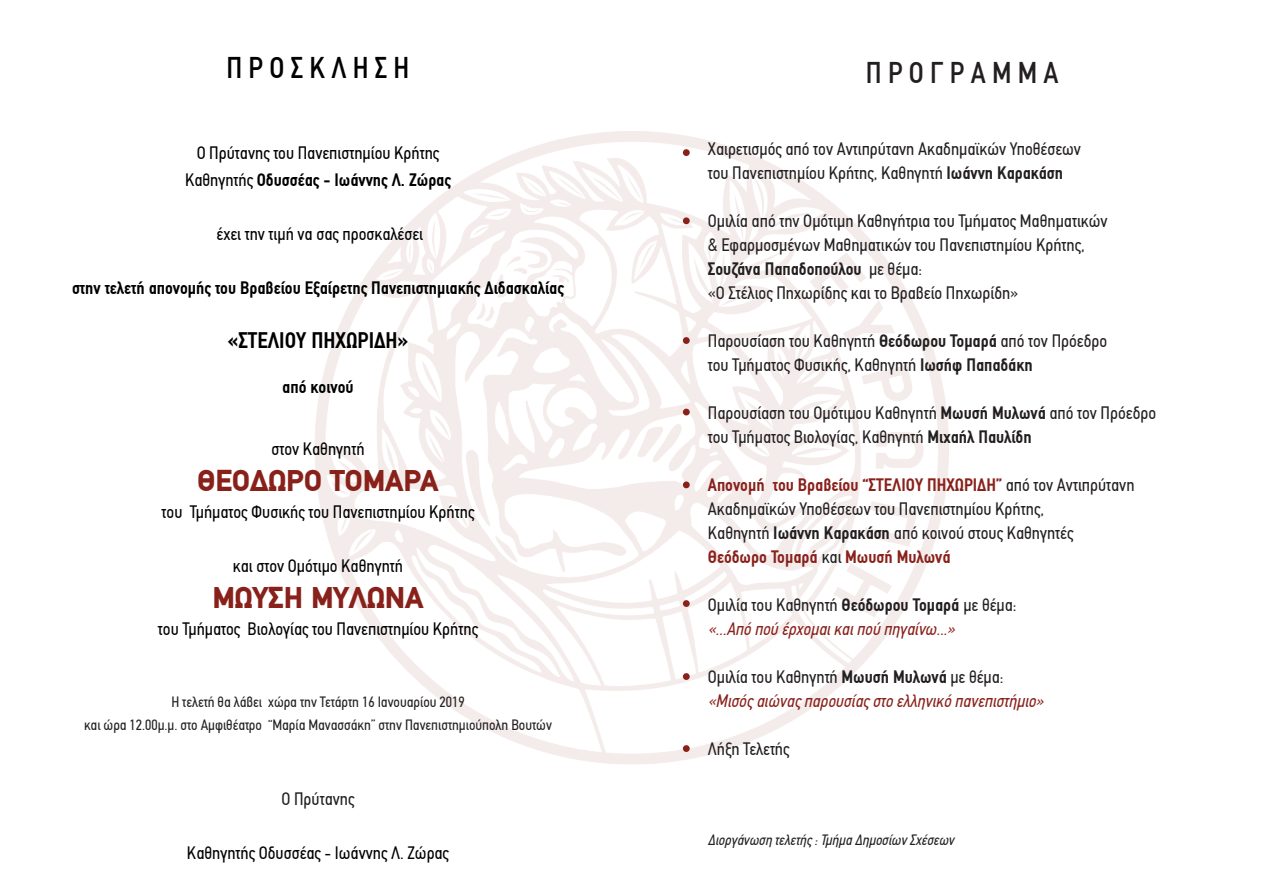
<style>
.page{position:relative;width:1263px;height:893px;background:#fff}
.page>*{position:absolute;margin:0;border:0;box-sizing:border-box;transform-origin:0 0}
.t1{font:900 30.15px "PF Din Text";color:#89211b}
.t2{font:500 condensed 30px "PF Din Text";color:#000}
.t3{font:500 condensed 30px "PF Din Text";color:#231f20}
.t4{font:700 22.5px "PF Din Text Condensed";color:#000}
.t5{font:18px/24px "PF Din Text Condensed";color:#231f20}
.t6{font:18px/27px "PF Din Text Condensed";color:#000;text-align:center}
.t7{font:italic 18px/24px "PF Din Text Condensed";color:#89211b}
.t8{font:700 18px "PF Din Text Condensed";color:#000}
.t9{font:15px/22.5px "PF Din Text Condensed";color:#231f20;text-align:center}
.t10{font:italic 15px "PF Din Text Condensed";color:#231f20}
.s1{font-weight:700}
.s2{font-weight:700;color:#89211b}
.s3{font-style:normal;color:#231f20}
.s4{font-weight:700;font-style:normal;color:#231f20}
</style>
<div class="page">
<img style="left:315px;top:131px;width:634px;height:633px">
<div style="left:683px;top:149px;width:7px;height:7px;background:#89211b;border-radius:50%"></div>
<div style="left:683px;top:217px;width:7px;height:7px;background:#89211b;border-radius:50%"></div>
<div style="left:683px;top:337px;width:7px;height:7px;background:#89211b;border-radius:50%"></div>
<div style="left:683px;top:409px;width:7px;height:6px;background:#89211b;border-radius:50%"></div>
<div style="left:683px;top:481px;width:7px;height:7px;background:#89211b;border-radius:50%"></div>
<div style="left:683px;top:673px;width:7px;height:7px;background:#89211b;border-radius:50%"></div>
<div style="left:683px;top:745px;width:7px;height:7px;background:#89211b;border-radius:50%"></div>
<div style="left:683px;top:600px;width:7px;height:7px;background:#89211b;border-radius:50%"></div>
<h2 class="t2" style="left:226px;top:51px;width:184px">Π Ρ Ο Σ Κ Λ Η Σ Η</h2>
<p class="t6" style="left:185px;top:140px;width:267px">Ο Πρύτανης του Πανεπιστηµίου Κρήτης<br>Καθηγητής <span class="s1">Οδυσσέας - Ιωάννης Λ. Ζώρας</span></p>
<p class="t6" style="left:216px;top:221px;width:208px">έχει την τιµή να σας προσκαλέσει</p>
<p class="t8" style="left:72px;top:278px;width:493px">στην τελετή απονοµής του Βραβείου Εξαίρετης Πανεπιστηµιακής Διδασκαλίας</p>
<p class="t4" style="left:228px;top:327px;width:182px">«ΣΤΕΛΙΟΥ ΠΗΧΩΡΙΔΗ»</p>
<p class="t8" style="left:282px;top:377px;width:73px">από κοινού</p>
<p class="t6" style="left:271px;top:435px;width:95px">στον Καθηγητή</p>
<h1 class="t1" style="left:198px;top:462px;width:242px">ΘΕΟΔΩΡΟ ΤΟΜΑΡΑ</h1>
<p class="t6" style="left:162px;top:498px;width:314px">του Τµήµατος Φυσικής του Πανεπιστηµίου Κρήτης</p>
<p class="t6" style="left:233px;top:552px;width:172px">και στον Οµότιµο Καθηγητή</p>
<h1 class="t1" style="left:212px;top:580px;width:212px">ΜΩΥΣΗ ΜΥΛΩΝΑ</h1>
<p class="t6" style="left:158px;top:615px;width:322px">του Τµήµατος Βιολογίας του Πανεπιστηµίου Κρήτης</p>
<p class="t9" style="left:84px;top:691px;width:469px">Η τελετή θα λάβει χώρα την Τετάρτη 16 Ιανουαρίου 2019<br>και ώρα 12.00µ.µ. στο Αµφιθέατρο “Μαρία Μανασσάκη” στην Πανεπιστηµιούπολη Βουτών</p>
<p class="t5" style="left:281px;top:786px;width:75px">Ο Πρύτανης</p>
<p class="t6" style="left:187px;top:839px;width:263px">Καθηγητής Οδυσσέας - Ιωάννης Λ. Ζώρας</p>
<h2 class="t3" style="left:866px;top:55px;width:194px">Π Ρ Ο Γ Ρ Α Μ Μ Α</h2>
<p class="t5" style="left:708px;top:137px;width:375px">Χαιρετισµός από τον Αντιπρύτανη Ακαδηµαϊκών Υποθέσεων του Πανεπιστηµίου Κρήτης, Καθηγητή <span class="s1">Ιωάννη Καρακάση</span></p>
<p class="t5" style="left:708px;top:209px;width:401px">Οµιλία από την Οµότιµη Καθηγήτρια του Τµήµατος Μαθηµατικών &amp; Εφαρµοσµένων Μαθηµατικών του Πανεπιστηµίου Κρήτης, <span class="s1">Σουζάνα Παπαδοπούλου</span> µε θέµα:<br>«O Στέλιος Πηχωρίδης και το Βραβείο Πηχωρίδη»</p>
<p class="t5" style="left:708px;top:329px;width:401px">Παρουσίαση του Καθηγητή <span class="s1">Θεόδωρου Τοµαρά</span> από τον Πρόεδρο του Τµήµατος Φυσικής, Καθηγητή <span class="s1">Ιωσήφ Παπαδάκη</span></p>
<p class="t5" style="left:708px;top:401px;width:450px">Παρουσίαση του Οµότιµου Καθηγητή <span class="s1">Μωυσή Μυλωνά</span> από τον Πρόεδρο του Τµήµατος Βιολογίας, Καθηγητή <span class="s1">Μιχαήλ Παυλίδη</span></p>
<p class="t5" style="left:708px;top:473px;width:428px"><span class="s2">Απονοµή του Βραβείου “ΣΤΕΛΙΟΥ ΠΗΧΩΡΙΔΗ”</span> από τον Αντιπρύτανη Ακαδηµαϊκών Υποθέσεων του Πανεπιστηµίου Κρήτης,<br>Καθηγητή <span class="s1">Ιωάννη Καρακάση</span> από κοινού στους Καθηγητές <span class="s2">Θεόδωρο Τοµαρά</span> και <span class="s2">Μωυσή Μυλωνά</span></p>
<p class="t7" style="left:708px;top:593px;width:310px"><span class="s3">Οµιλία του Καθηγητή</span> <span class="s4">Θεόδωρου Τοµαρά</span> <span class="s3">µε θέµα: </span>«...Από πού έρχοµαι και πού πηγαίνω...»</p>
<p class="t7" style="left:708px;top:665px;width:337px"><span class="s3">Οµιλία του Καθηγητή</span> <span class="s4">Μωυσή Μυλωνά</span> <span class="s3">µε θέµα: </span>«Μισός αιώνας παρουσίας στο ελληνικό πανεπιστήµιο»</p>
<p class="t5" style="left:708px;top:737px;width:83px">Λήξη Τελετής</p>
<p class="t10" style="left:708px;top:831px;width:248px">Διοργάνωση τελετής : Τµήµα Δηµοσίων Σχέσεων</p>
</div>
